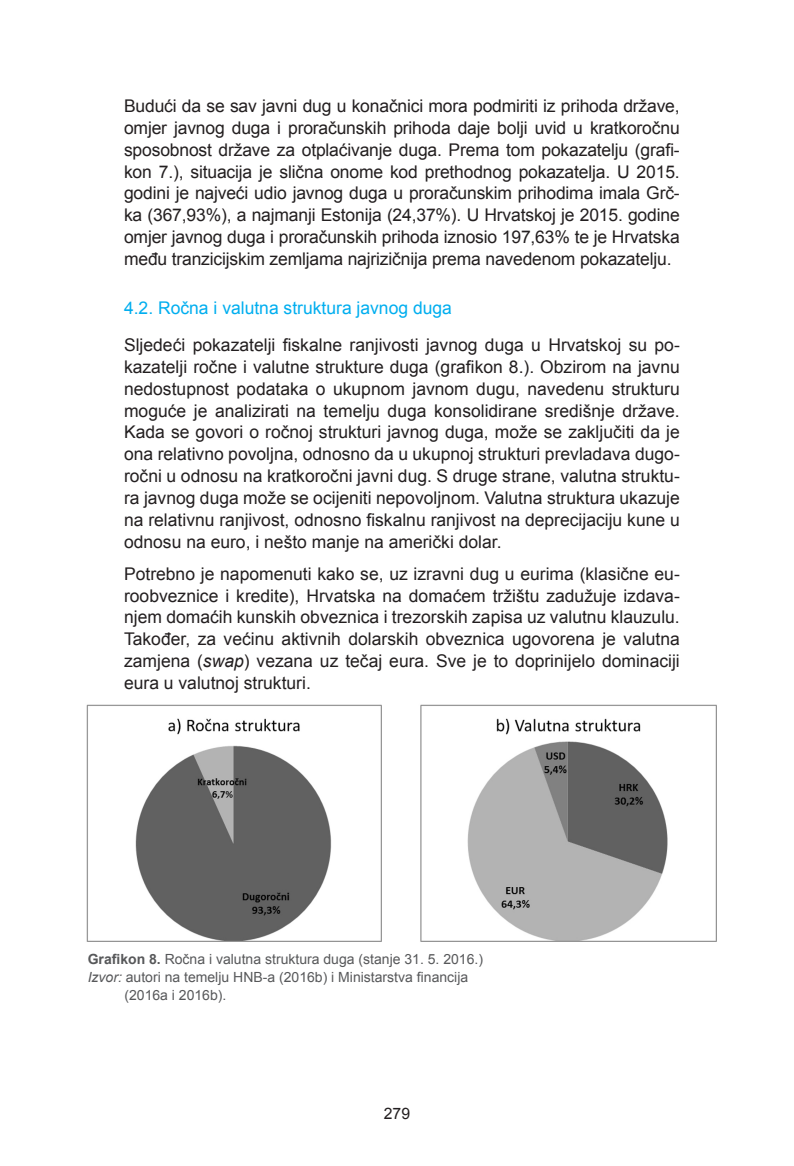
<style>
.page{position:relative;width:794px;height:1166px;background:#fff}
.page>*{position:absolute;margin:0;border:0;box-sizing:border-box;transform-origin:0 0}
.t1{font:17.5px/21.9px "Arial";color:#231f20;text-align:justify}
.t2{font:17.5px "Arial";color:#00aeef}
.t3{font:15.75px "Arial";color:#231f20}
.t4{font:14px "Arial";color:#57585a}
.s1{font-style:italic}
.s2{font-weight:700}
</style>
<div class="page">
<img style="left:86px;top:704px;width:631px;height:238px">
<p class="t1" style="left:124px;top:95px;width:557px">Budući da se sav javni dug u konačnici mora podmiriti iz prihoda države, omjer javnog duga i proračunskih prihoda daje bolji uvid u kratkoročnu sposobnost države za otplaćivanje duga. Prema tom pokazatelju (grafi&shy;kon 7.), situacija je slična onome kod prethodnog pokazatelja. U 2015. godini je najveći udio javnog duga u proračunskim prihodima imala Grč&shy;ka (367,93%), a najmanji Estonija (24,37%). U Hrvatskoj je 2015. godine omjer javnog duga i proračunskih prihoda iznosio 197,63% te je Hrvatska među tranzicijskim zemljama najrizičnija prema navedenom pokazatelju.</p>
<p class="t2" style="left:124px;top:296px;width:329px">4.2. Ročna i valutna struktura javnog duga</p>
<p class="t1" style="left:124px;top:334px;width:557px">Sljedeći pokazatelji fiskalne ranjivosti javnog duga u Hrvatskoj su po&shy;kazatelji ročne i valutne strukture duga (grafikon 8.). Obzirom na javnu nedostupnost podataka o ukupnom javnom dugu, navedenu strukturu moguće je analizirati na temelju duga konsolidirane središnje države.<br>Kada se govori o ročnoj strukturi javnog duga, može se zaključiti da je ona relativno povoljna, odnosno da u ukupnoj strukturi prevladava dugo&shy;ročni u odnosu na kratkoročni javni dug. S druge strane, valutna struktu&shy;ra javnog duga može se ocijeniti nepovoljnom. Valutna struktura ukazuje na relativnu ranjivost, odnosno fiskalnu ranjivost na deprecijaciju kune u odnosu na euro, i nešto manje na američki dolar.</p>
<p class="t1" style="left:124px;top:562px;width:557px">Potrebno je napomenuti kako se, uz izravni dug u eurima (klasične eu&shy;roobveznice i kredite), Hrvatska na domaćem tržištu zadužuje izdava&shy;njem domaćih kunskih obveznica i trezorskih zapisa uz valutnu klauzulu.<br>Također, za većinu aktivnih dolarskih obveznica ugovorena je valutna zamjena (<span class="s1">swap</span>) vezana uz tečaj eura. Sve je to doprinijelo dominaciji eura u valutnoj strukturi.</p>
<p class="t4" style="left:88px;top:950px;width:397px"><span class="s2">Grafikon 8.</span> Ročna i valutna struktura duga (stanje 31. 5. 2016.)</p>
<p class="t4" style="left:88px;top:967px;width:382px"><span class="s1">Izvor:</span> autori na temelju HNB-a (2016b) i Ministarstva financija</p>
<p class="t4" style="left:124px;top:985px;width:103px">(2016a i 2016b).</p>
<p class="t3" style="left:384px;top:1102px;width:28px">279</p>
</div>
